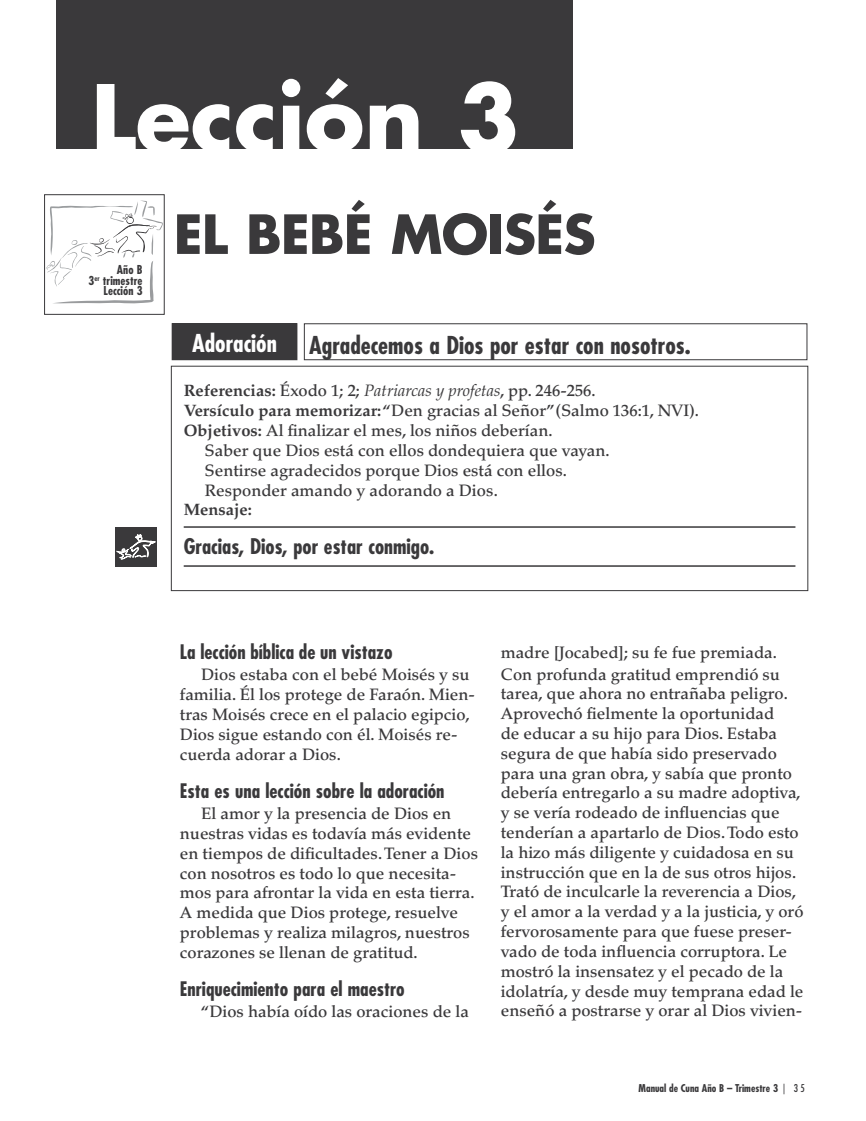
<style>
.page{position:relative;width:866px;height:1121px;background:#fff}
.page>*{position:absolute;margin:0;border:0;box-sizing:border-box;transform-origin:0 0}
.t1{font:700 90px "Futura Std";color:#fff}
.t2{font:700 52.5px "Futura Std";letter-spacing:-.015em;color:#3a393b}
.t3{font:700 condensed 24px "Futura Std";color:#3a393b}
.t4{font:700 condensed 24px "Futura Std";color:#fff}
.t5{font:700 condensed 21px "Futura Std";color:#3a393b}
.t6{font:700 condensed 19.5px "Futura Std";color:#3a393b}
.t7{font:500 16.5px/19.8px "Palatino LT Std";color:#3a393b}
.t8{font:700 16.5px "Palatino LT Std";color:#3a393b}
.t9{font:700 condensed 12px/10.5px "Futura Std";color:#3a393b;text-align:right}
.t10{font:700 condensed 10.5px "Futura Std";color:#3a393b}
.s1{font-weight:700}
.s2{font-weight:400;font-style:italic}
.s3{font-weight:400}
</style>
<div class="page">
<div style="left:57px;top:0;width:516px;height:148px;background:#3a393b"></div>
<svg style="left:46px;top:200px;width:117px;height:103px"></svg>
<div style="left:44px;top:194px;width:121px;height:121px;border:1px solid #3a393b"></div>
<div style="left:172px;top:324px;width:125px;height:36px;background:#3a393b"></div>
<div style="left:172px;top:323px;width:125px;height:37px;border:1px solid #3a393b"></div>
<div style="left:304px;top:323px;width:503px;height:37px;border:1px solid #3a393b"></div>
<hr style="left:184px;top:526px;width:611px;height:2px;background:#3a393b">
<hr style="left:184px;top:565px;width:611px;height:2px;background:#3a393b">
<div style="left:171px;top:366px;width:637px;height:225px;border:1px solid #3a393b"></div>
<svg style="left:115px;top:527px;width:42px;height:39px;background:#585759"></svg>
<h1 class="t1" style="left:91px;top:68px;width:430px">Lección 3</h1>
<p class="t9" style="left:89px;top:265px;width:55px">Año B<br>3<sup>er</sup> trimestre<br>Lección 3</p>
<h2 class="t2" style="left:174px;top:205px;width:423px">EL BEBÉ MOISÉS</h2>
<h3 class="t4" style="left:192px;top:332px;width:86px">Adoración</h3>
<h3 class="t3" style="left:309px;top:334px;width:383px">Agradecemos a Dios por estar con nosotros.</h3>
<p class="t7" style="left:184px;top:383px;width:413px"><span class="s1">Referencias:</span> Éxodo 1; 2; <span class="s2">Patriarcas y profetas</span>, pp. 246-256.</p>
<p class="t7" style="left:184px;top:402px;width:516px"><span class="s1">Versículo para memorizar:</span> “Den gracias al Señor” (Salmo 136:1, NVI).</p>
<p class="t7" style="left:184px;top:422px;width:370px"><span class="s1">Objetivos:</span> Al finalizar el mes, los niños deberían.</p>
<p class="t7" style="left:205px;top:442px;width:406px">Saber que Dios está con ellos dondequiera que vayan.</p>
<p class="t7" style="left:205px;top:462px;width:363px">Sentirse agradecidos porque Dios está con ellos.</p>
<p class="t7" style="left:205px;top:482px;width:294px">Responder amando y adorando a Dios.</p>
<p class="t8" style="left:184px;top:503px;width:70px">Mensaje:</p>
<p class="t5" style="left:184px;top:537px;width:252px">Gracias, Dios, por estar conmigo.</p>
<p class="t6" style="left:180px;top:643px;width:214px">La lección bíblica de un vistazo</p>
<p class="t7" style="left:180px;top:666px;width:296px;text-indent:21px">Dios estaba con el bebé Moisés y su familia. Él los protege de Faraón. Mien&shy;tras Moisés crece en el palacio egipcio, Dios sigue estando con él. Moisés re&shy;cuerda adorar a Dios.</p>
<p class="t6" style="left:180px;top:782px;width:266px">Esta es una lección sobre la adoración</p>
<p class="t7" style="left:180px;top:805px;width:300px;text-indent:21px">El amor y la presencia de Dios en nuestras vidas es todavía más evidente en tiempos de dificultades. Tener a Dios con nosotros es todo lo que necesita&shy;mos para afrontar la vida en esta tierra.<br>A medida que Dios protege, resuelve problemas y realiza milagros, nuestros corazones se llenan de gratitud.</p>
<p class="t6" style="left:180px;top:980px;width:226px">Enriquecimiento para el maestro</p>
<p class="t7" style="left:201px;top:1003px;width:269px">“Dios había oído las oraciones de la</p>
<p class="t7" style="left:501px;top:644px;width:281px;line-height:21.3px">madre [Jocabed]; su fe fue premiada.<br>Con profunda gratitud emprendió su</p>
<p class="t7" style="left:501px;top:685px;width:304px">tarea, que ahora no entrañaba peligro.<br>Aprovechó fielmente la oportunidad<br>de educar a su hijo para Dios. Estaba segura de que había sido preservado para una gran obra, y sabía que pronto debería entregarlo a su madre adoptiva, y se vería rodeado de influencias que tenderían a apartarlo de Dios. Todo esto la hizo más diligente y cuidadosa en su instrucción que en la de sus otros hijos.<br>Trató de inculcarle la reverencia a Dios, y el amor a la verdad y a la justicia, y oró fervorosamente para que fuese preser&shy;vado de toda influencia corruptora. Le mostró la insensatez y el pecado de la idolatría, y desde muy temprana edad le enseñó a postrarse y orar al Dios vivien-</p>
<p class="t10" style="left:638px;top:1083px;width:168px">Manual de Cuna Año B – Trimestre 3 <span class="s3">| 3 5</span></p>
</div>
